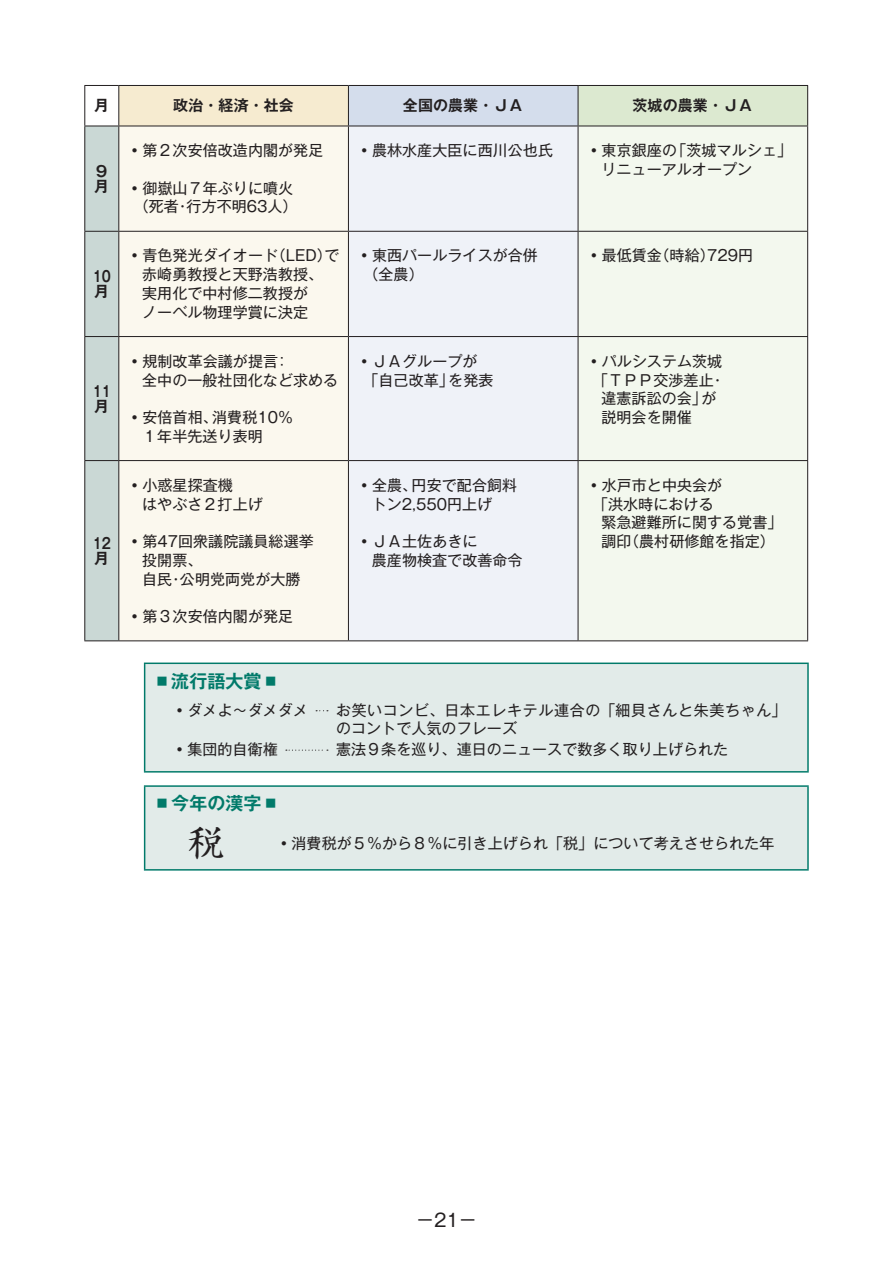
<style>
.page{position:relative;width:893px;height:1263px;background:#fff}
.page>*{position:absolute;margin:0;border:0;box-sizing:border-box;transform-origin:0 0}
.t1{font:36px "Sei Kai CB1 Std";color:#231f20}
.t2{font:700 18px "Gothic MB101 Pro De";letter-spacing:.005em;color:#017a6a}
.t3{font:18px "Gothic MB101 Pro";color:#231f20}
.t4{font:15px/18.8px "Gothic MB101 Pro";letter-spacing:.005em;color:#231f20}
.t5{font:15px/18px "Gothic MB101 Pro";letter-spacing:.045em;color:#231f20}
.t6{font:700 15px/14.9px "Gothic MB101 Pro De";letter-spacing:.005em;color:#231f20}
.t7{font:700 15px/15.1px "Gothic MB101 Pro De";letter-spacing:.005em;color:#231f20;scale:.8 1}
</style>
<div class="page">
<div style="left:119px;top:85px;width:229px;height:41px;background:#f6ebd0"></div>
<div style="left:348px;top:85px;width:230px;height:41px;background:#d4ddec"></div>
<div style="left:578px;top:85px;width:230px;height:41px;background:#dce9d0"></div>
<div style="left:85px;top:127px;width:33px;height:513px;background:#cad8d5"></div>
<div style="left:119px;top:127px;width:229px;height:513px;background:#fbf8ee"></div>
<div style="left:349px;top:127px;width:229px;height:513px;background:#eff2f8"></div>
<div style="left:579px;top:127px;width:228px;height:513px;background:#f3f8ee"></div>
<hr style="left:84px;top:85px;width:35px;height:1px;background:#231f20">
<hr style="left:84px;top:86px;width:1px;height:40px;background:#231f20">
<hr style="left:119px;top:85px;width:229px;height:1px;background:#231f20">
<hr style="left:118px;top:86px;width:1px;height:40px;background:#231f20">
<hr style="left:348px;top:85px;width:230px;height:1px;background:#231f20">
<hr style="left:348px;top:86px;width:1px;height:40px;background:#231f20">
<hr style="left:578px;top:85px;width:230px;height:1px;background:#231f20">
<hr style="left:578px;top:86px;width:1px;height:40px;background:#231f20">
<hr style="left:807px;top:86px;width:1px;height:40px;background:#231f20">
<hr style="left:84px;top:126px;width:35px;height:1px;background:#231f20">
<hr style="left:119px;top:126px;width:229px;height:1px;background:#231f20">
<hr style="left:348px;top:126px;width:230px;height:1px;background:#231f20">
<hr style="left:578px;top:126px;width:230px;height:1px;background:#231f20">
<hr style="left:84px;top:126px;width:1px;height:105px;background:#231f20">
<hr style="left:118px;top:126px;width:1px;height:105px;background:#231f20">
<hr style="left:348px;top:126px;width:1px;height:105px;background:#231f20">
<hr style="left:578px;top:126px;width:1px;height:105px;background:#231f20">
<hr style="left:807px;top:126px;width:1px;height:105px;background:#231f20">
<hr style="left:84px;top:231px;width:35px;height:1px;background:#231f20">
<hr style="left:84px;top:232px;width:1px;height:104px;background:#231f20">
<hr style="left:119px;top:231px;width:229px;height:1px;background:#231f20">
<hr style="left:118px;top:232px;width:1px;height:104px;background:#231f20">
<hr style="left:348px;top:231px;width:230px;height:1px;background:#231f20">
<hr style="left:348px;top:232px;width:1px;height:104px;background:#231f20">
<hr style="left:578px;top:231px;width:230px;height:1px;background:#231f20">
<hr style="left:578px;top:232px;width:1px;height:104px;background:#231f20">
<hr style="left:807px;top:232px;width:1px;height:104px;background:#231f20">
<hr style="left:84px;top:336px;width:35px;height:1px;background:#231f20">
<hr style="left:84px;top:337px;width:1px;height:123px;background:#231f20">
<hr style="left:119px;top:336px;width:229px;height:1px;background:#231f20">
<hr style="left:118px;top:337px;width:1px;height:123px;background:#231f20">
<hr style="left:348px;top:336px;width:230px;height:1px;background:#231f20">
<hr style="left:348px;top:337px;width:1px;height:123px;background:#231f20">
<hr style="left:578px;top:336px;width:230px;height:1px;background:#231f20">
<hr style="left:578px;top:337px;width:1px;height:123px;background:#231f20">
<hr style="left:807px;top:337px;width:1px;height:123px;background:#231f20">
<hr style="left:84px;top:460px;width:35px;height:1px;background:#231f20">
<hr style="left:84px;top:461px;width:1px;height:179px;background:#231f20">
<hr style="left:119px;top:460px;width:229px;height:1px;background:#231f20">
<hr style="left:118px;top:461px;width:1px;height:179px;background:#231f20">
<hr style="left:348px;top:460px;width:230px;height:1px;background:#231f20">
<hr style="left:348px;top:461px;width:1px;height:179px;background:#231f20">
<hr style="left:578px;top:460px;width:230px;height:1px;background:#231f20">
<hr style="left:578px;top:461px;width:1px;height:179px;background:#231f20">
<hr style="left:807px;top:461px;width:1px;height:179px;background:#231f20">
<hr style="left:84px;top:640px;width:35px;height:1px;background:#231f20">
<hr style="left:119px;top:640px;width:229px;height:1px;background:#231f20">
<hr style="left:348px;top:640px;width:230px;height:1px;background:#231f20">
<hr style="left:578px;top:640px;width:230px;height:1px;background:#231f20">
<div style="left:145px;top:663px;width:663px;height:109px;background:#e2ebe9"></div>
<hr style="left:144px;top:662px;width:665px;height:2px;background:#017a6a">
<hr style="left:144px;top:664px;width:1px;height:107px;background:#017a6a">
<hr style="left:807px;top:664px;width:2px;height:107px;background:#017a6a">
<hr style="left:144px;top:771px;width:665px;height:1px;background:#017a6a">
<svg style="left:286px;top:750px;width:42px;height:1px"></svg>
<div style="left:145px;top:786px;width:663px;height:84px;background:#e2ebe9"></div>
<hr style="left:144px;top:785px;width:665px;height:2px;background:#017a6a">
<hr style="left:144px;top:787px;width:1px;height:82px;background:#017a6a">
<hr style="left:807px;top:787px;width:2px;height:82px;background:#017a6a">
<hr style="left:144px;top:869px;width:665px;height:1px;background:#017a6a">
<p class="t6" style="left:94px;top:96px;width:14px">月</p>
<p class="t6" style="left:173px;top:96px;width:122px">政治・経済・社会</p>
<p class="t6" style="left:403px;top:96px;width:122px">全国の農業・ＪＡ</p>
<p class="t6" style="left:632px;top:96px;width:122px">茨城の農業・ＪＡ</p>
<p class="t6" style="left:94px;top:162px;width:14px">９月</p>
<p class="t7" style="left:93px;top:267px;width:24px">10月</p>
<p class="t7" style="left:93px;top:382px;width:24px">11月</p>
<p class="t7" style="left:93px;top:534px;width:24px">12月</p>
<p class="t4" style="left:127px;top:139px;width:198px">・第２次安倍改造内閣が発足</p>
<p class="t4" style="left:127px;top:177px;width:172px;text-align:center">・御嶽山７年ぶりに噴火（死者・行方不明63人）</p>
<p class="t4" style="left:357px;top:139px;width:198px">・農林水産大臣に西川公也氏</p>
<p class="t4" style="left:601px;top:139px;width:192px;text-indent:-15px">・東京銀座の「茨城マルシェ」リニューアルオープン</p>
<p class="t4" style="left:142px;top:244px;width:199px;text-indent:-15px">・青色発光ダイオード（LED）で赤崎勇教授と天野浩教授、実用化で中村修二教授が<br>ノーベル物理学賞に決定</p>
<p class="t4" style="left:363px;top:244px;width:176px;text-indent:-6px">・東西パールライスが合併（全農）</p>
<p class="t4" style="left:587px;top:244px;width:168px">・最低賃金（時給）729円</p>
<p class="t4" style="left:142px;top:350px;width:198px;text-indent:-15px">・規制改革会議が提言：<br>全中の一般社団化など求める</p>
<p class="t4" style="left:142px;top:406px;width:152px;text-indent:-15px">・安倍首相、消費税10％<br>１年半先送り表明</p>
<p class="t4" style="left:142px;top:474px;width:122px;text-indent:-15px">・小惑星探査機<br>はやぶさ２打上げ</p>
<p class="t4" style="left:142px;top:530px;width:173px;text-indent:-15px">・第47回衆議院議員総選挙投開票、<br>自民・公明党両党が大勝</p>
<p class="t4" style="left:127px;top:605px;width:167px">・第３次安倍内閣が発足</p>
<p class="t4" style="left:363px;top:350px;width:132px;text-indent:-6px">・ＪＡグループが「自己改革」を発表</p>
<p class="t4" style="left:587px;top:350px;width:137px">・パルシステム茨城</p>
<p class="t4" style="left:593px;top:368px;width:133px">「ＴＰＰ交渉差止・</p>
<p class="t4" style="left:601px;top:387px;width:116px">違憲訴訟の会」が</p>
<p class="t4" style="left:601px;top:406px;width:92px">説明会を開催</p>
<p class="t4" style="left:372px;top:474px;width:147px;text-indent:-15px">・全農、円安で配合飼料トン2,550円上げ</p>
<p class="t4" style="left:372px;top:530px;width:152px;text-indent:-15px">・ＪＡ土佐あきに<br>農産物検査で改善命令</p>
<p class="t4" style="left:587px;top:474px;width:137px">・水戸市と中央会が</p>
<p class="t4" style="left:593px;top:492px;width:122px">「洪水時における</p>
<p class="t4" style="left:601px;top:511px;width:182px">緊急避難所に関する覚書」</p>
<p class="t4" style="left:601px;top:530px;width:175px">調印（農村研修館を指定）</p>
<p class="t2" style="left:153px;top:666px;width:128px">▪流行語大賞▪</p>
<p class="t4" style="left:172px;top:699px;width:137px">・ダメよ～ダメダメ</p>
<p class="t5" style="left:336px;top:699px;width:452px">お笑いコンビ、日本エレキテル連合の「細貝さんと朱美ちゃん」のコントで人気のフレーズ</p>
<p class="t4" style="left:172px;top:738px;width:107px">・集団的自衛権</p>
<p class="t4" style="left:336px;top:738px;width:394px">憲法９条を巡り、連日のニュースで数多く取り上げられた</p>
<p class="t2" style="left:153px;top:789px;width:128px">▪今年の漢字▪</p>
<h1 class="t1" style="left:188px;top:815px;width:37px">税</h1>
<p class="t4" style="left:276px;top:832px;width:499px">・消費税が５％から８％に引き上げられ「税」について考えさせられた年</p>
<p class="t3" style="left:416px;top:1205px;width:62px">－21－</p>
</div>
